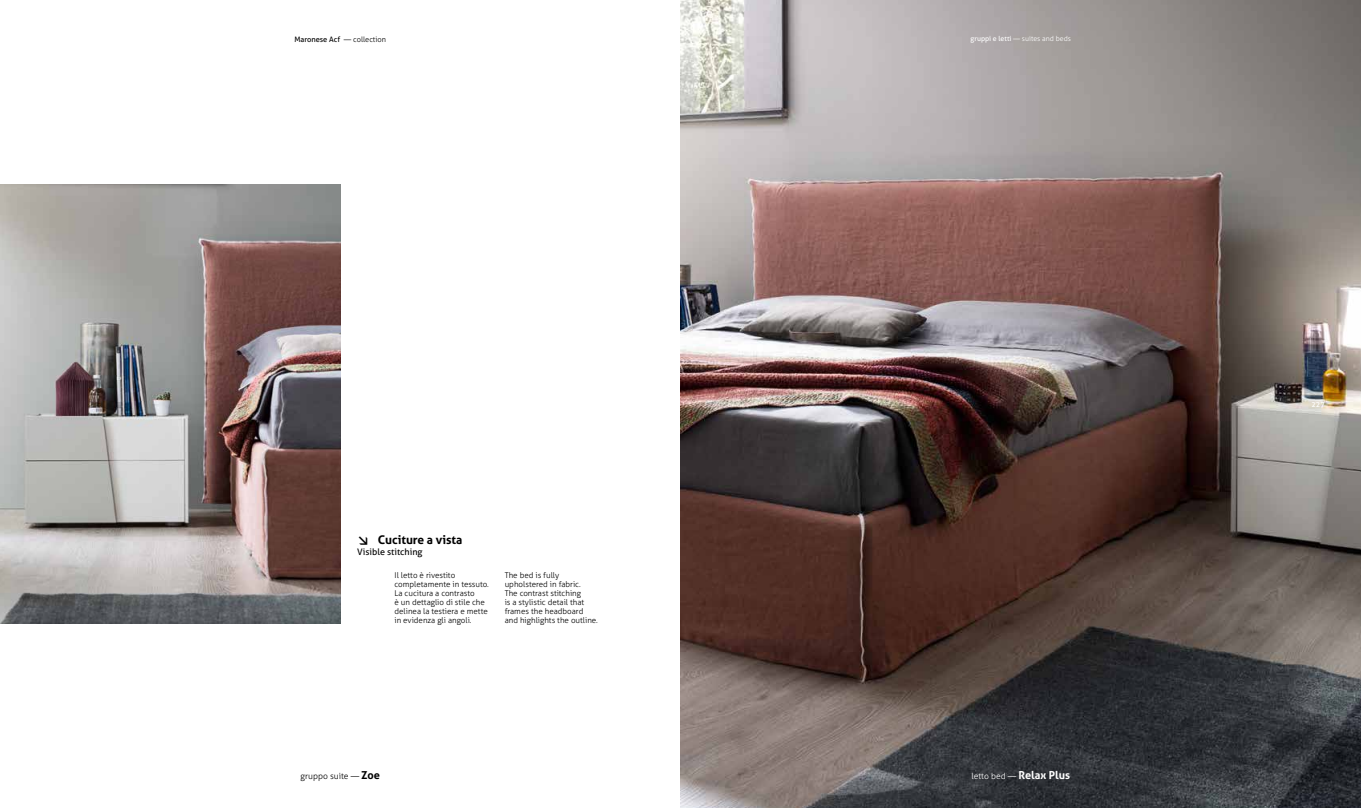
<style>
.page{position:relative;width:1361px;height:808px;background:#fff}
.page>*{position:absolute;margin:0;border:0;box-sizing:border-box;transform-origin:0 0}
.t1{font:700 12px "Aller";color:#000}
.t2{font:9px "Aller";color:#000}
.t3{font:300 8.5px "Aller";color:#fff}
.t4{font:300 8.5px "Aller";color:#000}
.t5{font:300 8px/9px "Aller";color:#000}
.t6{font:7.5px "Aller";color:#000}
.t7{font:7.5px "Aller";color:#fff}
.t8{font:300 7px "Aller";color:#fff}
.s1{font-weight:300}
.s2{font-weight:400}
.s3{font-family:"DIN Pro"}
.s4{font-weight:700;font-size:11px}
</style>
<div class="page">
<img style="left:0;top:184px;width:340px;height:439px">
<img style="left:680px;top:0;width:681px;height:808px">
<p class="t6" style="left:294px;top:35px;width:93px">Maronese Acf <span class="s1">— collection</span></p>
<p class="t8" style="left:970px;top:34px;width:102px"><span class="s2">gruppi e letti</span> — suites and beds</p>
<h1 class="t1" style="left:357px;top:532px;width:107px"><span class="s3">↘</span> Cuciture a vista</h1>
<p class="t2" style="left:357px;top:546px;width:67px">Visible stitching</p>
<p class="t5" style="left:394px;top:571px;width:96px">Il letto è rivestito completamente in tessuto.<br>La cucitura a contrasto<br>è un dettaglio di stile che delinea la testiera e mette in evidenza gli angoli.</p>
<p class="t5" style="left:505px;top:571px;width:95px">The bed is fully upholstered in fabric.<br>The contrast stitching<br>is a stylistic detail that frames the headboard and highlights the outline.</p>
<p class="t4" style="left:300px;top:771px;width:81px">gruppo suite — <span class="s4">Zoe</span></p>
<p class="t3" style="left:971px;top:771px;width:100px">letto bed — <span class="s4">Relax Plus</span></p>
<p class="t7" style="left:1311px;top:399px;width:15px">227</p>
</div>
